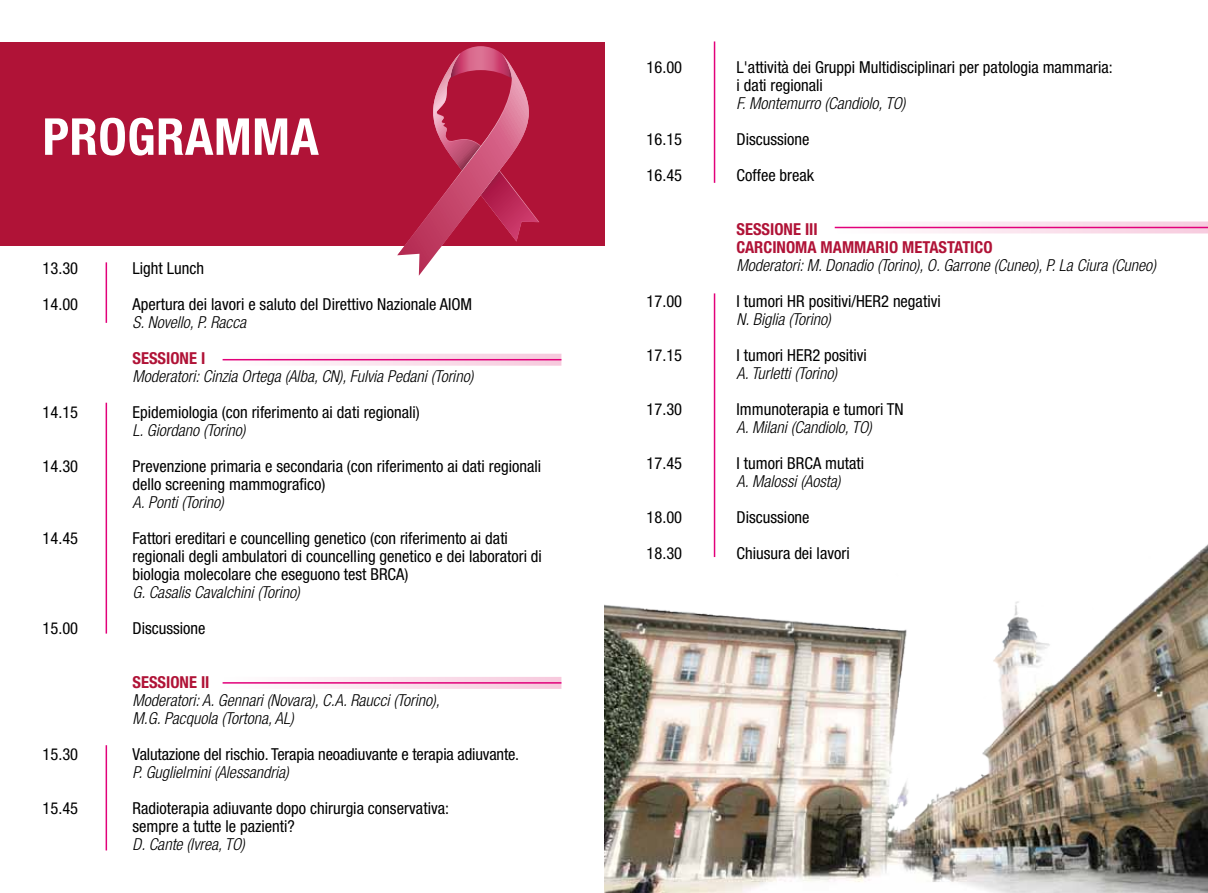
<style>
.page{position:relative;width:1208px;height:893px;background:#fff}
.page>*{position:absolute;margin:0;border:0;box-sizing:border-box;transform-origin:0 0}
.t1{font:700 condensed 51px "Helvetica Neue LT Std";letter-spacing:.01em;color:#fff}
.t2{font:condensed 16.5px/18px "Helvetica Neue LT Std";color:#000}
.t3{font:italic 300 condensed 16.5px/18px "Helvetica Neue LT Std";color:#000}
.t4{font:700 condensed 16.5px/18px "Helvetica Neue LT Std";color:#b01337}
</style>
<div class="page">
<div style="left:0;top:43px;width:604px;height:203px;background:#b01337"></div>
<img style="left:604px;top:536px;width:604px;height:357px">
<svg style="left:834px;top:221px;width:374px;height:12px"></svg>
<hr style="left:834px;top:227px;width:374px;height:1px;background:#e2007a">
<svg style="left:223px;top:354px;width:338px;height:12px"></svg>
<hr style="left:223px;top:359px;width:338px;height:1px;background:#e2007a">
<svg style="left:287px;top:677px;width:274px;height:12px"></svg>
<hr style="left:223px;top:682px;width:338px;height:2px;background:#e2007a">
<hr style="left:106px;top:262px;width:1px;height:61px;background:#e2007a">
<hr style="left:714px;top:293px;width:1px;height:264px;background:#e2007a">
<hr style="left:106px;top:403px;width:1px;height:231px;background:#e2007a">
<hr style="left:106px;top:745px;width:1px;height:105px;background:#e2007a">
<hr style="left:714px;top:41px;width:1px;height:142px;background:#e2007a">
<svg style="left:397px;top:46px;width:142px;height:230px"></svg>
<h1 class="t1" style="left:43px;top:106px;width:278px">PROGRAMMA</h1>
<p class="t2" style="left:43px;top:259px;width:37px">13.30</p>
<p class="t2" style="left:133px;top:259px;width:73px">Light Lunch</p>
<p class="t2" style="left:43px;top:295px;width:37px">14.00</p>
<p class="t2" style="left:133px;top:295px;width:341px">Apertura dei lavori e saluto del Direttivo Nazionale AIOM</p>
<p class="t3" style="left:133px;top:314px;width:115px">S. Novello, P. Racca</p>
<p class="t4" style="left:133px;top:349px;width:74px">SESSIONE I</p>
<p class="t3" style="left:133px;top:368px;width:342px">Moderatori: Cinzia Ortega (Alba, CN), Fulvia Pedani (Torino)</p>
<p class="t2" style="left:43px;top:403px;width:37px">14.15</p>
<p class="t2" style="left:133px;top:403px;width:289px">Epidemiologia (con riferimento ai dati regionali)</p>
<p class="t3" style="left:133px;top:422px;width:114px">L. Giordano (Torino)</p>
<p class="t2" style="left:43px;top:457px;width:37px">14.30</p>
<p class="t2" style="left:133px;top:457px;width:410px">Prevenzione primaria e secondaria (con riferimento ai dati regionali dello screening mammografico)</p>
<p class="t3" style="left:133px;top:494px;width:93px">A. Ponti (Torino)</p>
<p class="t2" style="left:43px;top:529px;width:37px">14.45</p>
<p class="t2" style="left:133px;top:529px;width:411px">Fattori ereditari e councelling genetico (con riferimento ai dati regionali degli ambulatori di councelling genetico e dei laboratori di biologia molecolare che eseguono test BRCA)</p>
<p class="t3" style="left:133px;top:584px;width:169px">G. Casalis Cavalchini (Torino)</p>
<p class="t2" style="left:43px;top:619px;width:37px">15.00</p>
<p class="t2" style="left:133px;top:619px;width:75px">Discussione</p>
<p class="t4" style="left:133px;top:673px;width:78px">SESSIONE II</p>
<p class="t3" style="left:133px;top:692px;width:309px">Moderatori: A. Gennari (Novara), C.A. Raucci (Torino),<br>M.G. Pacquola (Tortona, AL)</p>
<p class="t2" style="left:43px;top:745px;width:37px">15.30</p>
<p class="t2" style="left:133px;top:745px;width:388px">Valutazione del rischio. Terapia neoadiuvante e terapia adiuvante.</p>
<p class="t3" style="left:133px;top:764px;width:158px">P. Guglielmini (Alessandria)</p>
<p class="t2" style="left:43px;top:799px;width:37px">15.45</p>
<p class="t2" style="left:133px;top:799px;width:318px">Radioterapia adiuvante dopo chirurgia conservativa: sempre a tutte le pazienti?</p>
<p class="t3" style="left:133px;top:836px;width:114px">D. Cante (Ivrea, TO)</p>
<p class="t2" style="left:646px;top:58px;width:37px">16.00</p>
<p class="t2" style="left:736px;top:58px;width:377px">L'attività dei Gruppi Multidisciplinari per patologia mammaria: i dati regionali</p>
<p class="t3" style="left:736px;top:94px;width:170px">F. Montemurro (Candiolo, TO)</p>
<p class="t2" style="left:646px;top:130px;width:37px">16.15</p>
<p class="t2" style="left:736px;top:130px;width:75px">Discussione</p>
<p class="t2" style="left:646px;top:166px;width:37px">16.45</p>
<p class="t2" style="left:736px;top:166px;width:79px">Coffee break</p>
<p class="t4" style="left:736px;top:219px;width:257px">SESSIONE III<br>CARCINOMA MAMMARIO METASTATICO</p>
<p class="t3" style="left:736px;top:256px;width:421px">Moderatori: M. Donadio (Torino), O. Garrone (Cuneo), P. La Ciura (Cuneo)</p>
<p class="t2" style="left:646px;top:292px;width:37px">17.00</p>
<p class="t2" style="left:736px;top:292px;width:206px">I tumori HR positivi/HER2 negativi</p>
<p class="t3" style="left:736px;top:310px;width:96px">N. Biglia (Torino)</p>
<p class="t2" style="left:646px;top:346px;width:37px">17.15</p>
<p class="t2" style="left:736px;top:346px;width:132px">I tumori HER2 positivi</p>
<p class="t3" style="left:736px;top:364px;width:102px">A. Turletti (Torino)</p>
<p class="t2" style="left:646px;top:400px;width:37px">17.30</p>
<p class="t2" style="left:736px;top:400px;width:168px">Immunoterapia e tumori TN</p>
<p class="t3" style="left:736px;top:418px;width:137px">A. Milani (Candiolo, TO)</p>
<p class="t2" style="left:646px;top:454px;width:37px">17.45</p>
<p class="t2" style="left:736px;top:454px;width:129px">I tumori BRCA mutati</p>
<p class="t3" style="left:736px;top:472px;width:105px">A. Malossi (Aosta)</p>
<p class="t2" style="left:646px;top:508px;width:37px">18.00</p>
<p class="t2" style="left:736px;top:508px;width:75px">Discussione</p>
<p class="t2" style="left:646px;top:544px;width:37px">18.30</p>
<p class="t2" style="left:736px;top:544px;width:115px">Chiusura dei lavori</p>
</div>
